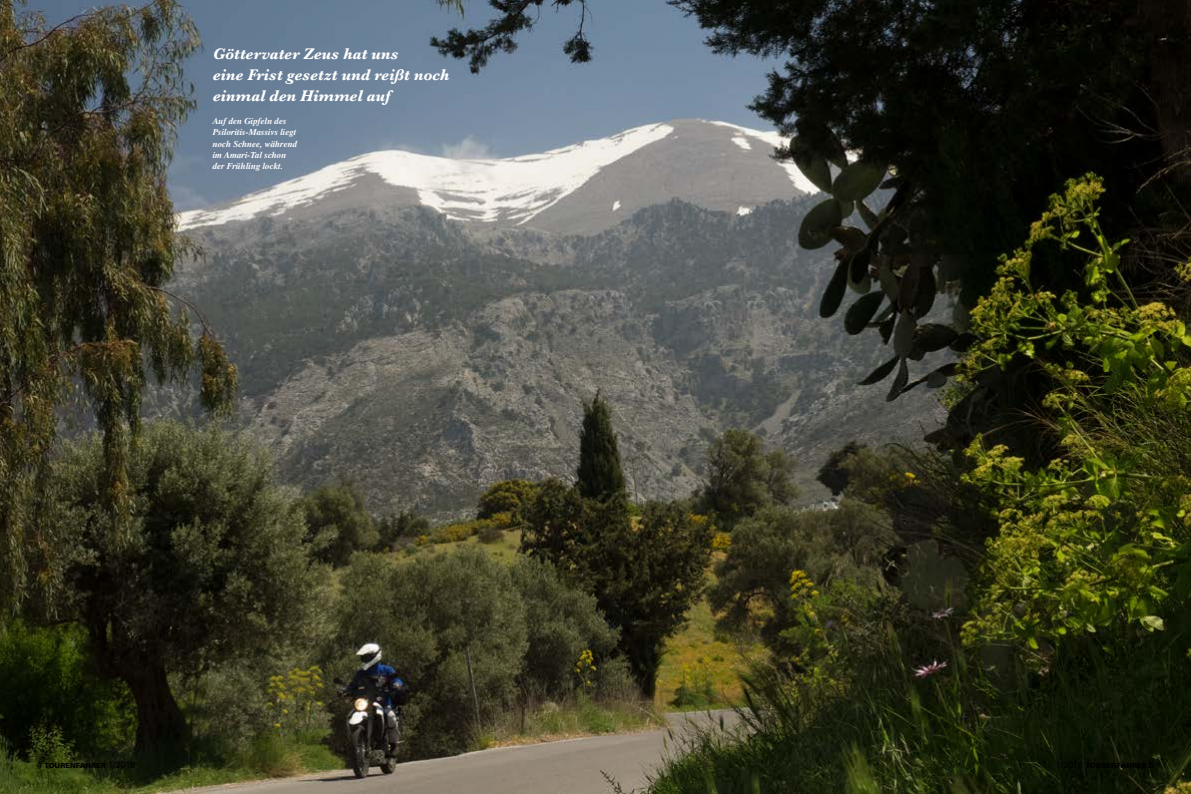
<style>
.page{position:relative;width:1191px;height:794px;background:#fff}
.page>*{position:absolute;margin:0;border:0;box-sizing:border-box;transform-origin:0 0}
.t1{font:italic 700 16px/21px "Baskerville";color:#fff}
.t2{font:italic 700 9px/11.3px "Times LT Std";color:#fff}
.t3{font:900 7px "Univers LT Std";color:#000}
.s1{font-weight:400;font-size:9px}
</style>
<div class="page">
<img style="left:0;top:0;width:1191px;height:794px">
<h1 class="t1" style="left:213px;top:43px;width:238px">Göttervater Zeus hat uns<br>eine Frist gesetzt und reißt noch einmal den Himmel auf</h1>
<p class="t2" style="left:213px;top:115px;width:86px">Auf den Gipfeln des<br>Psiloritis-Massivs liegt noch Schnee, während im Amari-Tal schon der Frühling lockt.</p>
<p class="t3" style="left:37px;top:761px;width:100px"><span class="s1">4</span> TOURENFAHRER <span class="s1">1/2018</span></p>
</div>
